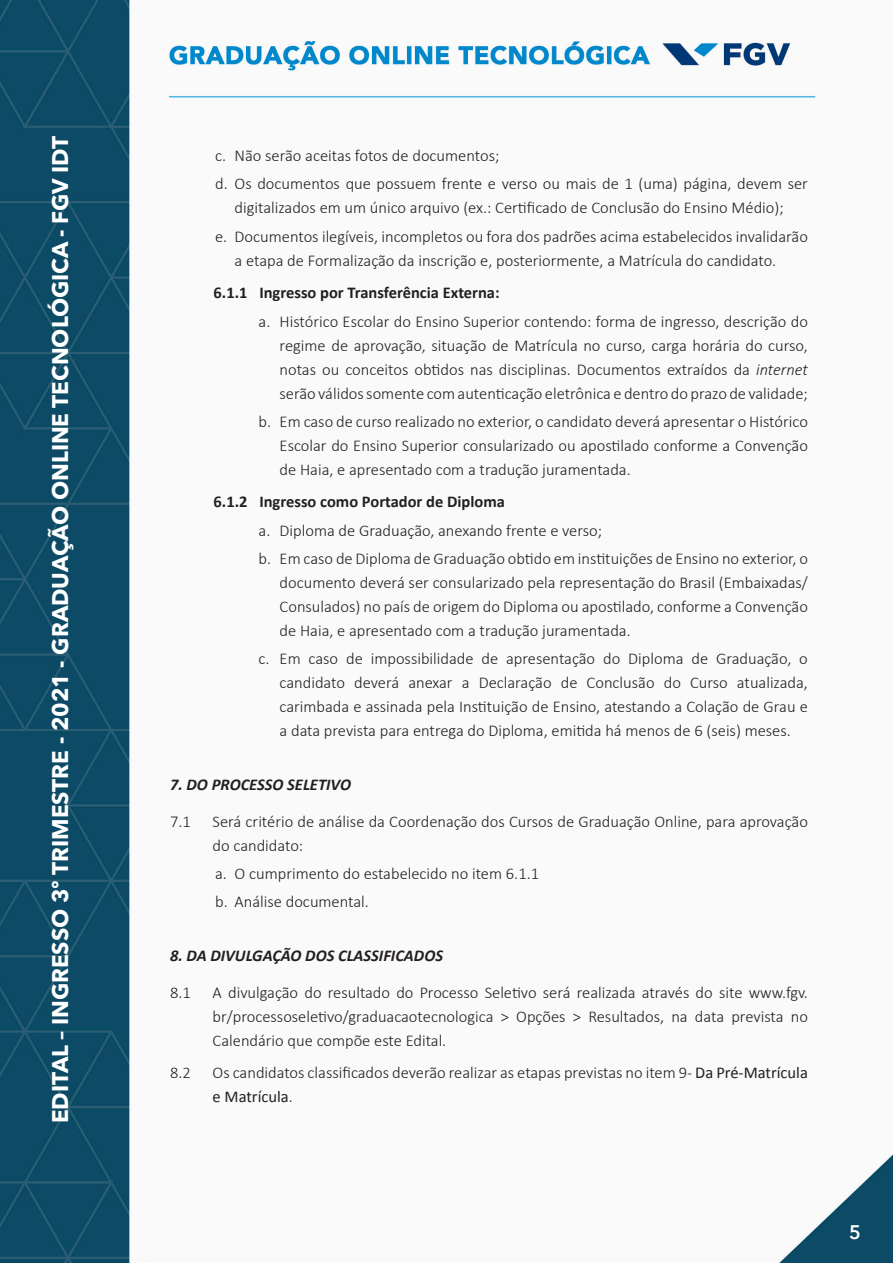
<style>
.page{position:relative;width:893px;height:1263px;background:#fff}
.page>*{position:absolute;margin:0;border:0;box-sizing:border-box;transform-origin:0 0}
.t1{font:700 22.5px "Avenir Next LT Pro";color:#fff}
.t2{font:600 19.5px "Avenir Next LT Pro";color:#fff}
.t3{font:300 16.5px/24px "Calibri";color:#231f20}
.t4{font:700 16.5px "Calibri";color:#231f20}
.t5{font:italic 700 16.5px "Calibri";color:#231f20}
.s1{font-style:italic}
.s2{font-weight:400}
</style>
<div class="page">
<img style="left:0;top:0;width:893px;height:1262px">
<h1 class="t1" style="left:46px;top:1123px;width:989px;rotate:-90deg">EDITAL – INGRESSO 3º TRIMESTRE - 2021 - GRADUAÇÃO ONLINE TECNOLÓGICA - FGV IDT</h1>
<p class="t3" style="left:215px;top:141px;width:594px;line-height:28.2px">c. Não serão aceitas fotos de documentos;<br>d. Os documentos que possuem frente e verso ou mais de 1 (uma) página, devem ser</p>
<p class="t3" style="left:215px;top:194px;width:594px;line-height:28.2px;text-align:center">digitalizados em um único arquivo (ex.: Certificado de Conclusão do Ensino Médio);<br>e. Documentos ilegíveis, incompletos ou fora dos padrões acima estabelecidos invalidarão</p>
<p class="t3" style="left:235px;top:248px;width:543px">a etapa de Formalização da inscrição e, posteriormente, a Matrícula do candidato.</p>
<p class="t4" style="left:214px;top:283px;width:287px">6.1.1 Ingresso por Transferência Externa:</p>
<p class="t3" style="left:280px;top:309px;width:530px;text-align:justify;text-indent:-21px">a. Histórico Escolar do Ensino Superior contendo: forma de ingresso, descrição do regime de aprovação, situação de Matrícula no curso, carga horária do curso, notas ou conceitos obtidos nas disciplinas. Documentos extraídos da <span class="s1">internet </span>serão válidos somente com autenticação eletrônica e dentro do prazo de validade;</p>
<p class="t3" style="left:280px;top:409px;width:530px;text-align:justify;text-indent:-21px">b. Em caso de curso realizado no exterior, o candidato deverá apresentar o Histórico Escolar do Ensino Superior consularizado ou apostilado conforme a Convenção de Haia, e apresentado com a tradução juramentada.</p>
<p class="t4" style="left:214px;top:492px;width:293px">6.1.2 Ingresso como Portador de Diploma</p>
<p class="t3" style="left:259px;top:516px;width:551px;line-height:28.2px">a. Diploma de Graduação, anexando frente e verso;<br>b. Em caso de Diploma de Graduação obtido em instituições de Ensino no exterior, o</p>
<p class="t3" style="left:280px;top:570px;width:530px;text-align:justify">documento deverá ser consularizado pela representação do Brasil (Embaixadas/ Consulados) no país de origem do Diploma ou apostilado, conforme a Convenção de Haia, e apresentado com a tradução juramentada.</p>
<p class="t3" style="left:280px;top:646px;width:530px;text-align:justify;text-indent:-21px">c. Em caso de impossibilidade de apresentação do Diploma de Graduação, o candidato deverá anexar a Declaração de Conclusão do Curso atualizada, carimbada e assinada pela Instituição de Ensino, atestando a Colação de Grau e a data prevista para entrega do Diploma, emitida há menos de 6 (seis) meses.</p>
<p class="t5" style="left:170px;top:774px;width:182px">7. DO PROCESSO SELETIVO</p>
<p class="t3" style="left:170px;top:809px;width:22px">7.1</p>
<p class="t3" style="left:213px;top:809px;width:597px">Será critério de análise da Coordenação dos Cursos de Graduação Online, para aprovação do candidato:</p>
<p class="t3" style="left:215px;top:859px;width:325px;line-height:28.2px">a. O cumprimento do estabelecido no item 6.1.1 b. Análise documental.</p>
<p class="t5" style="left:170px;top:945px;width:274px">8. DA DIVULGAÇÃO DOS CLASSIFICADOS</p>
<p class="t3" style="left:170px;top:980px;width:22px">8.1</p>
<p class="t3" style="left:213px;top:980px;width:597px;text-align:justify">A divulgação do resultado do Processo Seletivo será realizada através do site www.fgv. br/processoseletivo/graduacaotecnologica &gt; Opções &gt; Resultados, na data prevista no Calendário que compõe este Edital.</p>
<p class="t3" style="left:170px;top:1060px;width:22px">8.2</p>
<p class="t3" style="left:213px;top:1060px;width:597px">Os candidatos classificados deverão realizar as etapas previstas no item 9 - <span class="s2">Da Pré-Matrícula e Matrícula</span>.</p>
<p class="t2" style="left:849px;top:1220px;width:13px">5</p>
</div>
